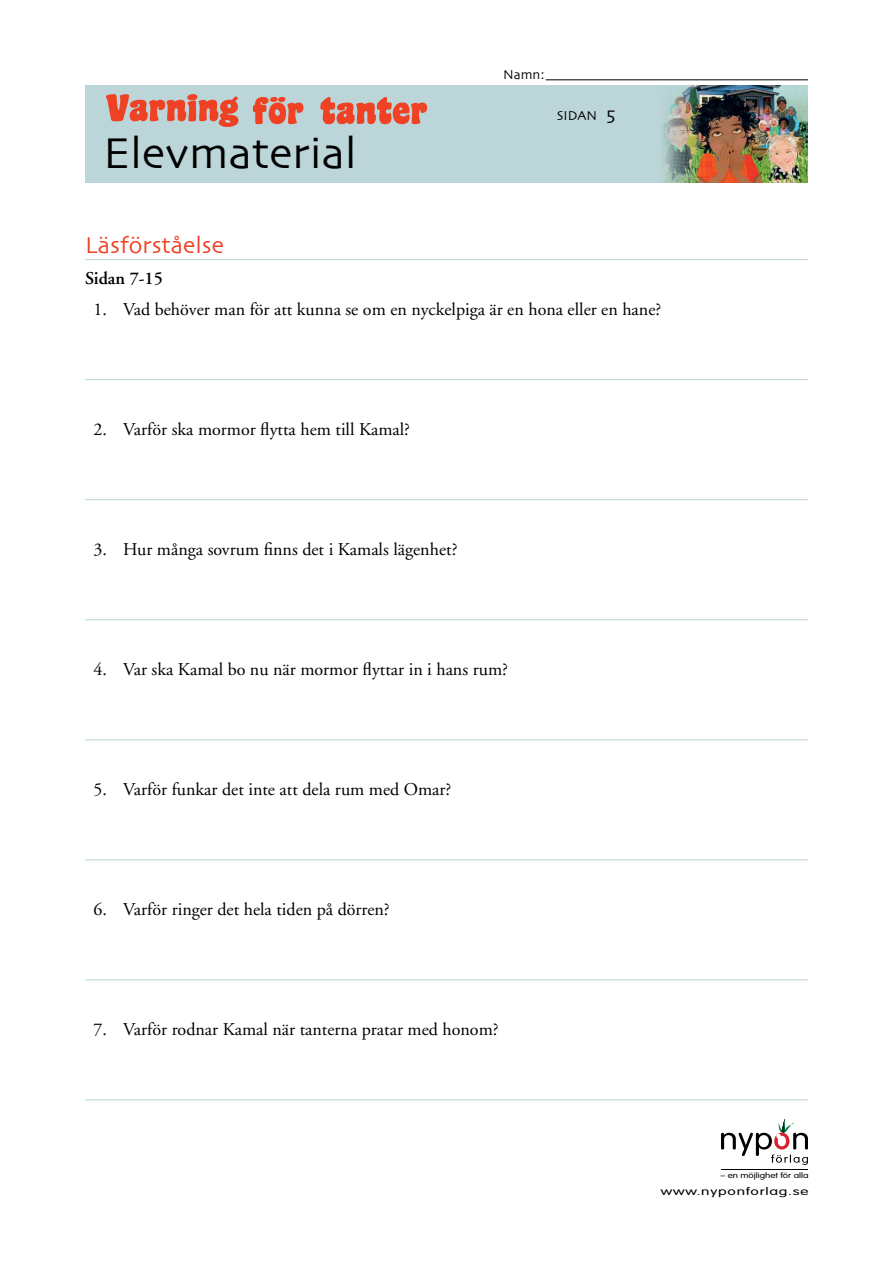
<style>
.page{position:relative;width:893px;height:1263px;background:#fff}
.page>*{position:absolute;margin:0;border:0;box-sizing:border-box;transform-origin:0 0}
.t1{font:45px "Skia";color:#000}
.mellemrubrik{font:24px "Skia";color:#ef4123}
.børdtekst_-_2mm_indr{font:18px "Adobe Garamond";color:#000}
.brødtekst_fed{font:600 18px "Adobe Garamond";color:#000}
.t2{font:13.5px "Skia";color:#000}
.t3{font:300 10.5px "VAG Rounded";letter-spacing:.05em;color:#000;scale:1.48 1}
.t4{font:300 7.65px "VAG Rounded";letter-spacing:-.005em;color:#000;scale:1.28 1}
.s1{font-size:19.5px}
</style>
<div class="page">
<div style="left:85px;top:85px;width:723px;height:98px;background:#bbd5d9"></div>
<img style="left:662px;top:85px;width:146px;height:98px">
<svg style="left:253px;top:97px;width:174px;height:27px"></svg>
<svg style="left:106px;top:94px;width:132px;height:33px"></svg>
<svg style="left:721px;top:1118px;width:87px;height:47px"></svg>
<hr style="left:721px;top:1170px;width:87px;height:1px;background:#000">
<hr style="left:546px;top:79px;width:262px;height:1px;background:#000">
<hr style="left:85px;top:259px;width:723px;height:1px;background:#bbd5d9">
<hr style="left:85px;top:379px;width:723px;height:1px;background:#bbd5d9">
<hr style="left:85px;top:499px;width:723px;height:1px;background:#bbd5d9">
<hr style="left:85px;top:619px;width:723px;height:1px;background:#bbd5d9">
<hr style="left:85px;top:739px;width:723px;height:1px;background:#bbd5d9">
<hr style="left:85px;top:859px;width:723px;height:1px;background:#bbd5d9">
<hr style="left:85px;top:979px;width:723px;height:1px;background:#bbd5d9">
<hr style="left:85px;top:1099px;width:723px;height:1px;background:#bbd5d9">
<h1 class="t1" style="left:103px;top:126px;width:255px">Elevmaterial</h1>
<p class="t2" style="left:503px;top:67px;width:43px">Namn:</p>
<p class="t2" style="left:557px;top:107px;width:60px">SIDAN <span class="s1">5</span></p>
<p class="mellemrubrik" style="left:85px;top:231px;width:140px">Läsförståelse</p>
<p class="brødtekst_fed" style="left:85px;top:268px;width:79px">Sidan 7-15</p>
<p class="børdtekst_-_2mm_indr" style="left:94px;top:300px;width:569px">1. Vad behöver man för att kunna se om en nyckelpiga är en hona eller en hane?</p>
<p class="børdtekst_-_2mm_indr" style="left:94px;top:420px;width:318px">2. Varför ska mormor flytta hem till Kamal?</p>
<p class="børdtekst_-_2mm_indr" style="left:94px;top:540px;width:365px">3. Hur många sovrum finns det i Kamals lägenhet?</p>
<p class="børdtekst_-_2mm_indr" style="left:94px;top:660px;width:416px">4. Var ska Kamal bo nu när mormor flyttar in i hans rum?</p>
<p class="børdtekst_-_2mm_indr" style="left:94px;top:780px;width:359px">5. Varför funkar det inte att dela rum med Omar?</p>
<p class="børdtekst_-_2mm_indr" style="left:94px;top:900px;width:298px">6. Varför ringer det hela tiden på dörren?</p>
<p class="børdtekst_-_2mm_indr" style="left:94px;top:1020px;width:407px">7. Varför rodnar Kamal när tanterna pratar med honom?</p>
<p class="t4" style="left:720px;top:1170px;width:70px">– en möjlighet för alla</p>
<p class="t3" style="left:661px;top:1185px;width:101px">www.nyponforlag.se</p>
</div>
